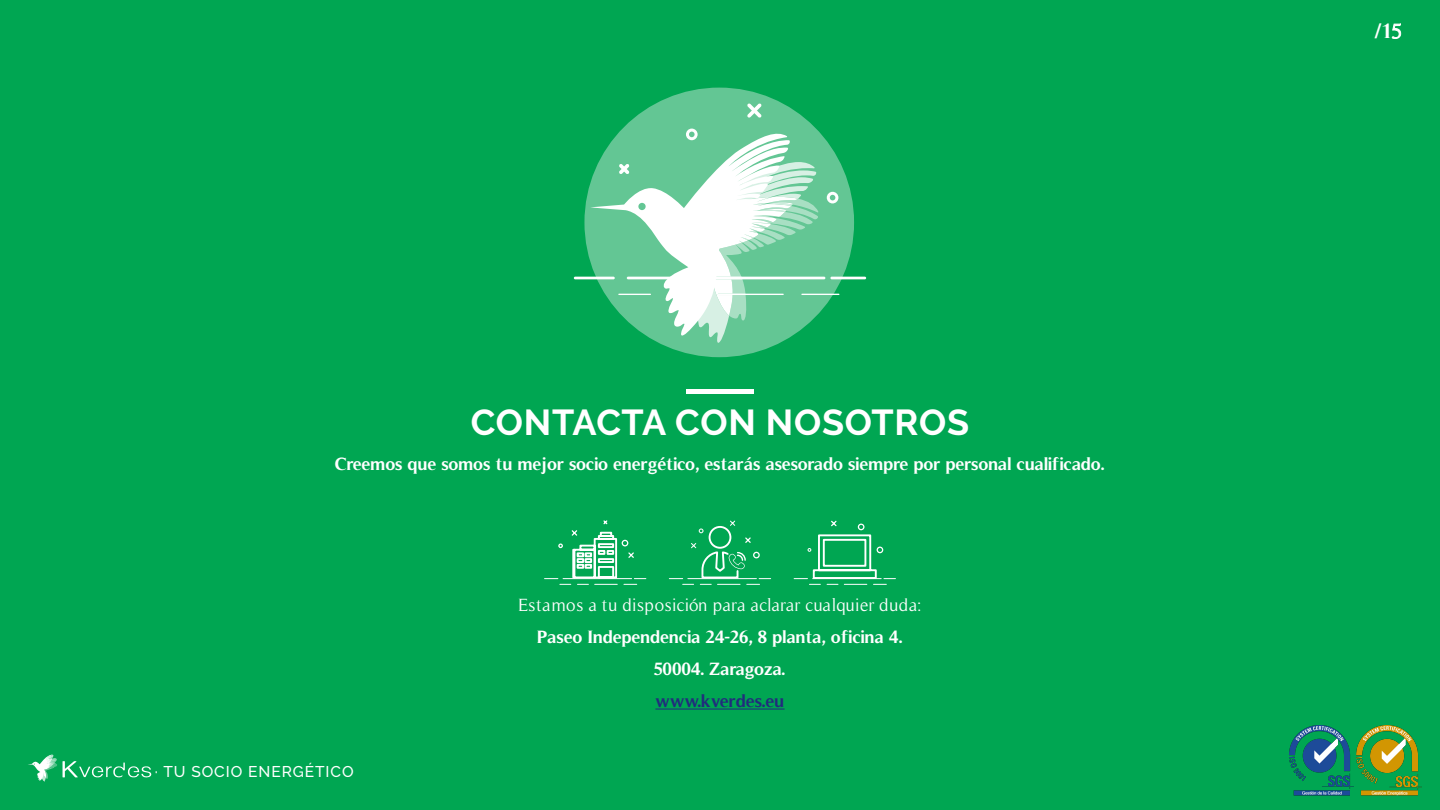
<style>
.page{position:relative;width:1440px;height:810px;background:#00a652}
.page>*{position:absolute;margin:0;border:0;box-sizing:border-box;transform-origin:0 0}
.t1{font:700 36px "Raleway";letter-spacing:.02em;color:#fff}
.t2{font:700 21px "Timeless";color:#fff}
.t3{font:700 18px/32.2px "Timeless";letter-spacing:-.01em;color:#fff;text-align:center}
.t4{font:18px "Timeless";letter-spacing:.015em;color:#fff}
.t5{font:700 18px "Timeless";letter-spacing:-.01em;color:#212c7d}
.t6{font:500 15.52px "Raleway";letter-spacing:.06em;color:#fff}
.s1{font-weight:400}
</style>
<div class="page">
<svg style="left:63px;top:761px;width:89px;height:17px;background:#32b773"></svg>
<svg style="left:28px;top:754px;width:29px;height:28px"></svg>
<div style="left:584px;top:88px;width:270px;height:269px;background:#63c694;border-radius:50%"></div>
<hr style="left:574px;top:277px;width:41px;height:2px;background:#fff">
<hr style="left:830px;top:277px;width:36px;height:2px;background:#fff">
<hr style="left:627px;top:277px;width:198px;height:2px;background:#fff">
<hr style="left:801px;top:294px;width:38px;height:1px;background:#fff">
<svg style="left:827px;top:192px;width:11px;height:11px"></svg>
<svg style="left:747px;top:103px;width:15px;height:15px"></svg>
<svg style="left:590px;top:129px;width:229px;height:216px"></svg>
<hr style="left:686px;top:390px;width:68px;height:4px;background:#fff">
<svg style="left:545px;top:519px;width:101px;height:66px;background:#2db570"></svg>
<svg style="left:669px;top:520px;width:226px;height:65px;background:#1baf64"></svg>
<hr style="left:655px;top:709px;width:130px;height:1px;background:#212c7d">
<img style="left:1290px;top:726px;width:63px;height:71px">
<img style="left:1356px;top:725px;width:65px;height:72px">
<h1 class="t1" style="left:471px;top:402px;width:500px">CONTACTA CON NOSOTROS</h1>
<p class="t3" style="left:335px;top:447px;width:771px">Creemos que somos tu mejor socio energético, estarás asesorado siempre por personal cualificado.</p>
<p class="t4" style="left:518px;top:595px;width:405px">Estamos a tu disposición para aclarar cualquier duda:</p>
<p class="t6" style="left:155px;top:763px;width:200px">· TU SOCIO ENERGÉTICO</p>
<p class="t3" style="left:537px;top:620px;width:367px">Paseo Independencia 24-26, 8 planta, oficina 4.<br>50004. Zaragoza.</p>
<p class="t5" style="left:655px;top:690px;width:131px">www.kverdes.eu</p>
<p class="t2" style="left:1374px;top:19px;width:29px">/1<span class="s1">5</span></p>
</div>
